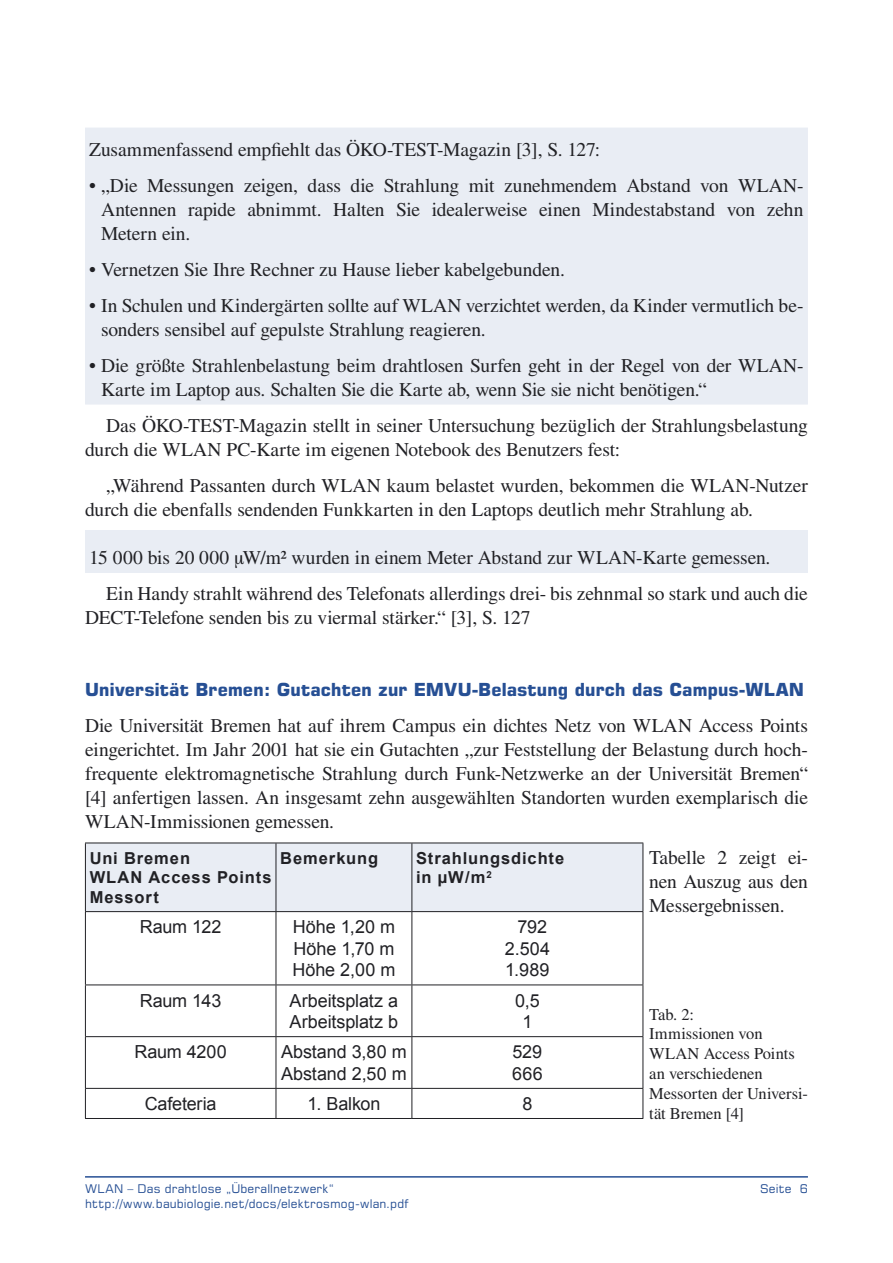
<style>
.page{position:relative;width:893px;height:1263px;background:#fff}
.page>*{position:absolute;margin:0;border:0;box-sizing:border-box;transform-origin:0 0}
.Fließtext_Einzug{font:19.5px/24px "Times";letter-spacing:-.01em;color:#212125;text-align:justify}
.Fließtext{font:19.5px/24px "Times";letter-spacing:-.005em;color:#212125}
.Tabellentext{font:18px "Arial";letter-spacing:-.005em;color:#212125}
.Über_03{font:700 18px "Square 721 BT";letter-spacing:-.01em;color:#264f94}
.Bildzeile{font:16.5px/19.8px "Times";letter-spacing:-.005em;color:#212125}
.Tabellen_Überschrift{font:700 16.5px/19.8px "Arial";letter-spacing:.055em;color:#212125}
.t1{font:12px "Square 721 BT";letter-spacing:.015em;color:#264f94}
</style>
<div class="page">
<hr style="left:85px;top:1176px;width:723px;height:1px;background:#264f94">
<div style="left:85px;top:128px;width:723px;height:277px;background:#e9edf4"></div>
<div style="left:85px;top:531px;width:723px;height:42px;background:#e9edf4"></div>
<div style="left:86px;top:844px;width:557px;height:67px;background:#e9edf4"></div>
<hr style="left:85px;top:843px;width:191px;height:1px;background:#212125">
<hr style="left:85px;top:843px;width:1px;height:68px;background:#212125">
<hr style="left:276px;top:843px;width:136px;height:1px;background:#212125">
<hr style="left:276px;top:843px;width:1px;height:68px;background:#212125">
<hr style="left:412px;top:843px;width:231px;height:1px;background:#212125">
<hr style="left:411px;top:843px;width:1px;height:68px;background:#212125">
<hr style="left:643px;top:843px;width:1px;height:68px;background:#212125">
<hr style="left:85px;top:911px;width:191px;height:1px;background:#212125">
<hr style="left:85px;top:912px;width:1px;height:72px;background:#212125">
<hr style="left:276px;top:911px;width:136px;height:1px;background:#212125">
<hr style="left:276px;top:912px;width:1px;height:72px;background:#212125">
<hr style="left:412px;top:911px;width:231px;height:1px;background:#212125">
<hr style="left:411px;top:912px;width:1px;height:72px;background:#212125">
<hr style="left:643px;top:912px;width:1px;height:72px;background:#212125">
<hr style="left:85px;top:984px;width:191px;height:1px;background:#212125">
<hr style="left:85px;top:985px;width:1px;height:51px;background:#212125">
<hr style="left:276px;top:984px;width:136px;height:1px;background:#212125">
<hr style="left:276px;top:985px;width:1px;height:51px;background:#212125">
<hr style="left:412px;top:984px;width:231px;height:1px;background:#212125">
<hr style="left:411px;top:985px;width:1px;height:51px;background:#212125">
<hr style="left:643px;top:985px;width:1px;height:51px;background:#212125">
<hr style="left:85px;top:1036px;width:191px;height:1px;background:#212125">
<hr style="left:85px;top:1037px;width:1px;height:51px;background:#212125">
<hr style="left:276px;top:1036px;width:136px;height:1px;background:#212125">
<hr style="left:276px;top:1037px;width:1px;height:51px;background:#212125">
<hr style="left:412px;top:1036px;width:231px;height:1px;background:#212125">
<hr style="left:411px;top:1037px;width:1px;height:51px;background:#212125">
<hr style="left:643px;top:1037px;width:1px;height:51px;background:#212125">
<hr style="left:85px;top:1088px;width:191px;height:1px;background:#212125">
<svg style="left:85px;top:1089px;width:1px;height:29px"></svg>
<hr style="left:276px;top:1088px;width:136px;height:1px;background:#212125">
<svg style="left:276px;top:1089px;width:1px;height:29px"></svg>
<hr style="left:412px;top:1088px;width:231px;height:1px;background:#212125">
<svg style="left:411px;top:1089px;width:1px;height:29px"></svg>
<svg style="left:643px;top:1089px;width:1px;height:29px"></svg>
<hr style="left:85px;top:1118px;width:191px;height:1px;background:#212125">
<hr style="left:276px;top:1118px;width:136px;height:1px;background:#212125">
<hr style="left:412px;top:1118px;width:231px;height:1px;background:#212125">
<p class="Fließtext_Einzug" style="left:89px;top:137px;width:512px">Zusammenfassend empfiehlt das ÖKO-TEST-Magazin [3], S. 127:</p>
<p class="Fließtext_Einzug" style="left:101px;top:173px;width:704px;text-indent:-12px">• „Die Messungen zeigen, dass die Strahlung mit zunehmendem Abstand von WLAN-Antennen rapide abnimmt. Halten Sie idealerweise einen Mindestabstand von zehn Metern ein.</p>
<p class="Fließtext_Einzug" style="left:89px;top:257px;width:477px">• Vernetzen Sie Ihre Rechner zu Hause lieber kabelgebunden.</p>
<p class="Fließtext_Einzug" style="left:101px;top:293px;width:704px;text-indent:-12px">• In Schulen und Kindergärten sollte auf WLAN verzichtet werden, da Kinder vermutlich be&shy;sonders sensibel auf gepulste Strahlung reagieren.</p>
<p class="Fließtext_Einzug" style="left:101px;top:353px;width:704px;text-indent:-12px">• Die größte Strahlenbelastung beim drahtlosen Surfen geht in der Regel von der WLAN-<br>Karte im Laptop aus. Schalten Sie die Karte ab, wenn Sie sie nicht benötigen.“</p>
<p class="Fließtext" style="left:85px;top:413px;width:724px;text-indent:21px">Das ÖKO-TEST-Magazin stellt in seiner Untersuchung bezüglich der Strahlungsbelastung durch die WLAN PC-Karte im eigenen Notebook des Benutzers fest:</p>
<p class="Fließtext" style="left:85px;top:473px;width:724px;text-indent:21px">„Während Passanten durch WLAN kaum belastet wurden, bekommen die WLAN-Nutzer durch die ebenfalls sendenden Funkkarten in den Laptops deutlich mehr Strahlung ab.</p>
<p class="Fließtext_Einzug" style="left:89px;top:545px;width:683px">15 000 bis 20 000 µW/m² wurden in einem Meter Abstand zur WLAN-Karte gemessen.</p>
<p class="Fließtext" style="left:85px;top:581px;width:724px;text-indent:21px">Ein Handy strahlt während des Telefonats allerdings drei- bis zehnmal so stark und auch die<br>DECT-Telefone senden bis zu viermal stärker.“ [3], S. 127</p>
<p class="Über_03" style="left:85px;top:679px;width:721px">Universität Bremen: Gutachten zur EMVU-Belastung durch das Campus-WLAN</p>
<p class="Fließtext_Einzug" style="left:85px;top:713px;width:724px">Die Universität Bremen hat auf ihrem Campus ein dichtes Netz von WLAN Access Points eingerichtet. Im Jahr 2001 hat sie ein Gutachten „zur Feststellung der Belastung durch hoch&shy;frequente elektromagnetische Strahlung durch Funk-Netzwerke an der Universität Bremen“ [4] anfertigen lassen. An insgesamt zehn ausgewählten Standorten wurden exemplarisch die WLAN-Immissionen gemessen.</p>
<p class="Tabellen_Überschrift" style="left:90px;top:848px;width:183px">Uni Bremen<br>WLAN Access Points</p>
<p class="Tabellen_Überschrift" style="left:90px;top:888px;width:71px">Messort</p>
<p class="Fließtext_Einzug" style="left:649px;top:845px;width:160px">Tabelle 2 zeigt ei&shy;nen Auszug aus den Messergebnissen.</p>
<p class="Tabellen_Überschrift" style="left:280px;top:848px;width:100px">Bemerkung</p>
<p class="Tabellen_Überschrift" style="left:416px;top:848px;width:150px">Strahlungsdichte in µW/m<sup>2</sup></p>
<p class="Tabellentext" style="left:140px;top:915px;width:83px">Raum 122</p>
<p class="Tabellentext" style="left:293px;top:915px;width:104px">Höhe 1,20 m</p>
<p class="Tabellentext" style="left:294px;top:937px;width:102px">Höhe 1,70 m</p>
<p class="Tabellentext" style="left:292px;top:958px;width:104px">Höhe 2,00 m</p>
<p class="Tabellentext" style="left:518px;top:915px;width:31px">792</p>
<p class="Tabellentext" style="left:505px;top:937px;width:47px">2.504</p>
<p class="Tabellentext" style="left:505px;top:958px;width:46px">1.989</p>
<p class="Tabellentext" style="left:140px;top:988px;width:83px">Raum 143</p>
<p class="Tabellentext" style="left:290px;top:988px;width:110px">Arbeitsplatz a</p>
<p class="Tabellentext" style="left:290px;top:1010px;width:110px">Arbeitsplatz b</p>
<p class="Tabellentext" style="left:515px;top:988px;width:26px">0,5</p>
<p class="Tabellentext" style="left:522px;top:1010px;width:12px">1</p>
<p class="Tabellentext" style="left:135px;top:1040px;width:94px">Raum 4200</p>
<p class="Tabellentext" style="left:281px;top:1040px;width:127px">Abstand 3,80 m</p>
<p class="Tabellentext" style="left:281px;top:1062px;width:127px">Abstand 2,50 m</p>
<p class="Tabellentext" style="left:513px;top:1040px;width:31px">529</p>
<p class="Tabellentext" style="left:512px;top:1062px;width:32px">666</p>
<p class="Tabellentext" style="left:145px;top:1092px;width:73px">Cafeteria</p>
<p class="Tabellentext" style="left:307px;top:1092px;width:75px">1. Balkon</p>
<p class="Tabellentext" style="left:522px;top:1092px;width:12px">8</p>
<p class="Bildzeile" style="left:649px;top:1004px;width:47px">Tab. 2:</p>
<p class="Bildzeile" style="left:649px;top:1024px;width:160px">Immissionen von<br>WLAN Access Points an verschiedenen<br>Messorten der Universi&shy;tät Bremen [4]</p>
<p class="t1" style="left:85px;top:1181px;width:251px">WLAN – Das drahtlose „Überallnetzwerk“</p>
<p class="t1" style="left:760px;top:1181px;width:49px">Seite 6</p>
<p class="t1" style="left:85px;top:1195px;width:325px">http://www.baubiologie.net/docs/elektrosmog-wlan.pdf</p>
</div>
